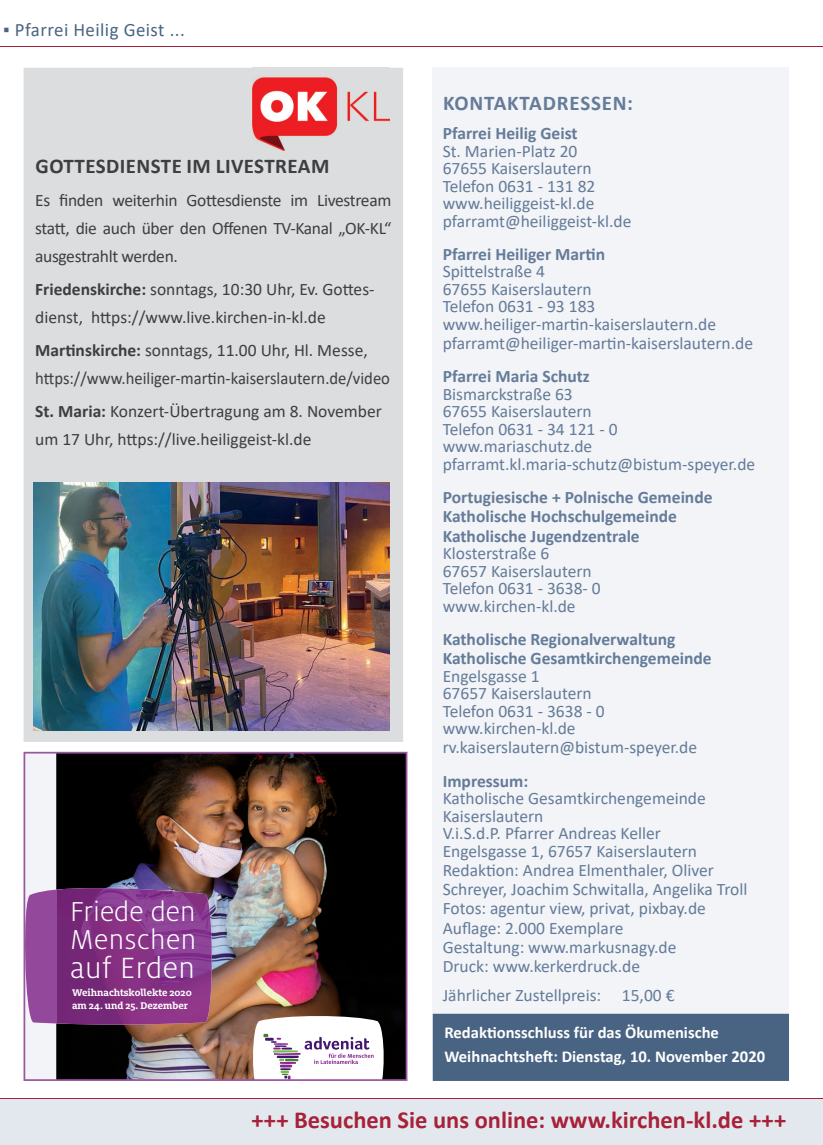
<style>
.page{position:relative;width:823px;height:1145px;background:#fff}
.page>*{position:absolute;margin:0;border:0;box-sizing:border-box;transform-origin:0 0}
.t1{font:300 32.38px "Milo OT";letter-spacing:.015em;color:#fff}
.t2{font:300 30.28px/27.7px "Milo OT";letter-spacing:.01em;color:#fff}
.t3{font:700 24.5px "Calibri";color:#a72239}
.t4{font:700 21px "Calibri";letter-spacing:.02em;color:#3e3e3f}
.t5{font:700 21px "Calibri";letter-spacing:.04em;color:#647b99}
.t6{font:18.9px "Calibri";letter-spacing:.02em;color:#496483}
.t7{font:17.5px/17.5px "Calibri";color:#647b99}
.t8{font:17.5px/28px "Calibri";color:#3e3e3f}
.t9{font:700 17.5px/19.2px "Calibri";color:#647b99}
.t10{font:700 16.62px/24.5px "Calibri";color:#fff}
.t11{font:700 10.67px/12.4px "Milo Slab Pro";color:#fff}
.s1{font-weight:700}
</style>
<div class="page">
<img style="left:24px;top:752px;width:383px;height:329px">
<div style="left:433px;top:67px;width:356px;height:1011px;background:#f2f4f7"></div>
<hr style="left:0;top:47px;width:823px;height:1px;background:#a72239">
<div style="left:433px;top:1014px;width:356px;height:67px;background:#496483"></div>
<div style="left:24px;top:68px;width:379px;height:674px;background:#dcdddf"></div>
<div style="left:0;top:1099px;width:823px;height:46px;background:#e3e8ef"></div>
<hr style="left:0;top:1099px;width:823px;height:1px;background:#a72239">
<img style="left:34px;top:483px;width:356px;height:247px">
<img style="left:252px;top:67px;width:138px;height:84px">
<p class="t6" style="left:3px;top:17px;width:183px">▪ Pfarrei Heilig Geist ...</p>
<p class="t4" style="left:36px;top:151px;width:295px">GOTTESDIENSTE IM LIVESTREAM</p>
<p class="t8" style="left:35px;top:186px;width:357px;text-align:justify">Es finden weiterhin Gottesdienste im Livestream statt, die auch über den Offenen TV-Kanal „OK-KL“ ausgestrahlt werden.</p>
<p class="t8" style="left:35px;top:275px;width:341px"><span class="s1">Friedenskirche:</span> sonntags, 10:30 Uhr, Ev. Gottes&shy;dienst, https://www.live.kirchen-in-kl.de</p>
<p class="t8" style="left:35px;top:336px;width:356px"><span class="s1">Martinskirche:</span> sonntags, 11.00 Uhr, Hl. Messe, https://www.heiliger-martin-kaiserslautern.de/video</p>
<p class="t8" style="left:35px;top:397px;width:348px"><span class="s1">St. Maria:</span> Konzert-Übertragung am 8. November um 17 Uhr, https://live.heiliggeist-kl.de</p>
<h2 class="t2" style="left:70px;top:898px;width:127px">Friede den<br>Menschen</h2>
<h1 class="t1" style="left:70px;top:951px;width:126px">auf Erden</h1>
<p class="t11" style="left:72px;top:986px;width:121px">Weihnachtskollekte 2020 am 24. und 25. Dezember</p>
<p class="t5" style="left:443px;top:88px;width:191px">KONTAKTADRESSEN:</p>
<p class="t9" style="left:442px;top:124px;width:136px">Pfarrei Heilig Geist</p>
<p class="t7" style="left:442px;top:142px;width:190px">St. Marien-Platz 20<br>67655 Kaiserslautern<br>Telefon 0631 - 131 82 www.heiliggeist-kl.de pfarramt@heiliggeist-kl.de</p>
<p class="t9" style="left:442px;top:244px;width:164px">Pfarrei Heiliger Martin</p>
<p class="t7" style="left:442px;top:262px;width:275px">Spittelstraße 4<br>67655 Kaiserslautern<br>Telefon 0631 - 93 183 www.heiliger-martin-kaiserslautern.de</p>
<p class="t7" style="left:442px;top:334px;width:312px">pfarramt@heiliger-martin-kaiserslautern.de</p>
<p class="t9" style="left:442px;top:367px;width:149px">Pfarrei Maria Schutz</p>
<p class="t7" style="left:442px;top:385px;width:314px">Bismarckstraße 63<br>67655 Kaiserslautern<br>Telefon 0631 - 34 121 - 0 www.mariaschutz.de pfarramt.kl.maria-schutz@bistum-speyer.de</p>
<p class="t9" style="left:442px;top:488px;width:271px">Portugiesische + Polnische Gemeinde<br>Katholische Hochschulgemeinde<br>Katholische Jugendzentrale</p>
<p class="t7" style="left:442px;top:544px;width:160px">Klosterstraße 6<br>67657 Kaiserslautern<br>Telefon 0631 - 3638- 0 www.kirchen-kl.de</p>
<p class="t9" style="left:442px;top:629px;width:270px">Katholische Regionalverwaltung<br>Katholische Gesamtkirchengemeinde</p>
<p class="t7" style="left:442px;top:667px;width:163px">Engelsgasse 1<br>67657 Kaiserslautern<br>Telefon 0631 - 3638 - 0 www.kirchen-kl.de</p>
<p class="t7" style="left:442px;top:738px;width:256px">rv.kaiserslautern@bistum-speyer.de</p>
<p class="t9" style="left:442px;top:771px;width:87px">Impressum:</p>
<p class="t7" style="left:442px;top:789px;width:265px">Katholische Gesamtkirchengemeinde<br>Kaiserslautern<br>V.i.S.d.P. Pfarrer Andreas Keller<br>Engelsgasse 1, 67657 Kaiserslautern</p>
<p class="t7" style="left:442px;top:860px;width:306px;line-height:19.2px">Redaktion: Andrea Elmenthaler, Oliver Schreyer, Joachim Schwitalla, Angelika Troll Fotos: agentur view, privat, pixbay.de Auflage: 2.000 Exemplare<br>Gestaltung: www.markusnagy.de<br>Druck: www.kerkerdruck.de</p>
<p class="t7" style="left:442px;top:986px;width:233px">Jährlicher Zustellpreis: 15,00 €</p>
<p class="t10" style="left:444px;top:1020px;width:322px">Redaktionsschluss für das Ökumenische<br>Weihnachtsheft: Dienstag, 10. November 2020</p>
<h3 class="t3" style="left:251px;top:1103px;width:536px">+++ Besuchen Sie uns online: www.kirchen-kl.de +++</h3>
</div>
